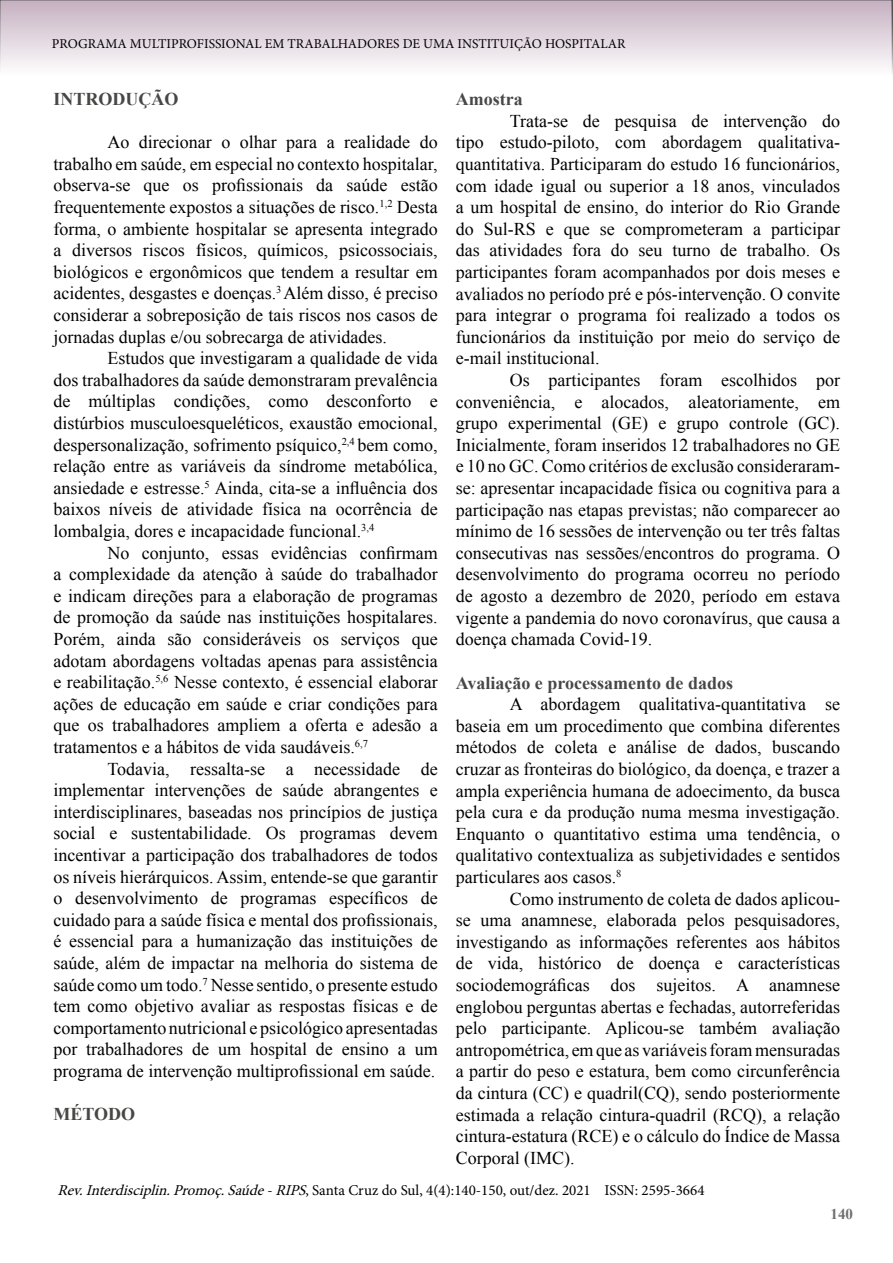
<style>
.page{position:relative;width:893px;height:1263px;background:#fff}
.page>*{position:absolute;margin:0;border:0;box-sizing:border-box;transform-origin:0 0}
.t1{font:18px/21.6px "Times New Roman";color:#000;text-align:justify}
.t2{font:700 18px "Times New Roman";color:#474746}
.t3{font:15px "Minion Pro";color:#000}
.t4{font:700 15px "Times New Roman";color:#706f6f}
.t5{font:13.5px "Minion Pro";color:#000}
.s1{font-style:italic}
</style>
<div class="page">
<svg style="left:0;top:0;width:892px;height:71px;background:#ded3dc"></svg>
<svg style="left:892px;top:0;width:1px;height:74px"></svg>
<p class="t5" style="left:52px;top:35px;width:575px">PROGRAMA MULTIPROFISSIONAL EM TRABALHADORES DE UMA INSTITUIÇÃO HOSPITALAR</p>
<p class="t2" style="left:53px;top:86px;width:126px">INTRODUÇÃO</p>
<p class="t1" style="left:53px;top:131px;width:386px;text-indent:54px">Ao direcionar o olhar para a realidade do trabalho em saúde, em especial no contexto hospitalar, observa-se que os profissionais da saúde estão frequentemente expostos a situações de risco.<sup>1,2</sup> Desta forma, o ambiente hospitalar se apresenta integrado a diversos riscos físicos, químicos, psicossociais, biológicos e ergonômicos que tendem a resultar em acidentes, desgastes e doenças.<sup>3</sup> Além disso, é preciso considerar a sobreposição de tais riscos nos casos de jornadas duplas e/ou sobrecarga de atividades.</p>
<p class="t1" style="left:53px;top:347px;width:386px;text-indent:54px">Estudos que investigaram a qualidade de vida dos trabalhadores da saúde demonstraram prevalência de múltiplas condições, como desconforto e distúrbios musculoesqueléticos, exaustão emocional, despersonalização, sofrimento psíquico,<sup>2,4</sup> bem como, relação entre as variáveis da síndrome metabólica, ansiedade e estresse.<sup>5</sup> Ainda, cita-se a influência dos baixos níveis de atividade física na ocorrência de lombalgia, dores e incapacidade funcional.<sup>3,4</sup></p>
<p class="t1" style="left:53px;top:541px;width:386px;text-indent:54px">No conjunto, essas evidências confirmam a complexidade da atenção à saúde do trabalhador e indicam direções para a elaboração de programas de promoção da saúde nas instituições hospitalares.<br>Porém, ainda são consideráveis os serviços que adotam abordagens voltadas apenas para assistência e reabilitação.<sup>5,6</sup> Nesse contexto, é essencial elaborar ações de educação em saúde e criar condições para que os trabalhadores ampliem a oferta e adesão a tratamentos e a hábitos de vida saudáveis.<sup>6,7</sup></p>
<p class="t1" style="left:53px;top:757px;width:386px;text-indent:54px">Todavia, ressalta-se a necessidade de implementar intervenções de saúde abrangentes e interdisciplinares, baseadas nos princípios de justiça social e sustentabilidade. Os programas devem incentivar a participação dos trabalhadores de todos os níveis hierárquicos. Assim, entende-se que garantir o desenvolvimento de programas específicos de cuidado para a saúde física e mental dos profissionais, é essencial para a humanização das instituições de saúde, além de impactar na melhoria do sistema de saúde como um todo.<sup>7</sup> Nesse sentido, o presente estudo tem como objetivo avaliar as respostas físicas e de comportamento nutricional e psicológico apresentadas por trabalhadores de um hospital de ensino a um programa de intervenção multiprofissional em saúde.</p>
<p class="t2" style="left:53px;top:1102px;width:83px">MÉTODO</p>
<p class="t2" style="left:456px;top:87px;width:68px">Amostra</p>
<p class="t1" style="left:456px;top:110px;width:386px;text-indent:54px">Trata-se de pesquisa de intervenção do tipo estudo-piloto, com abordagem qualitativa&shy;quantitativa. Participaram do estudo 16 funcionários, com idade igual ou superior a 18 anos, vinculados a um hospital de ensino, do interior do Rio Grande do Sul-RS e que se comprometeram a participar das atividades fora do seu turno de trabalho. Os participantes foram acompanhados por dois meses e avaliados no período pré e pós-intervenção. O convite para integrar o programa foi realizado a todos os funcionários da instituição por meio do serviço de e-mail institucional.</p>
<p class="t1" style="left:456px;top:369px;width:386px;text-indent:54px">Os participantes foram escolhidos por conveniência, e alocados, aleatoriamente, em grupo experimental (GE) e grupo controle (GC).<br>Inicialmente, foram inseridos 12 trabalhadores no GE e 10 no GC. Como critérios de exclusão consideraram&shy;se: apresentar incapacidade física ou cognitiva para a participação nas etapas previstas; não comparecer ao mínimo de 16 sessões de intervenção ou ter três faltas consecutivas nas sessões/encontros do programa. O desenvolvimento do programa ocorreu no período de agosto a dezembro de 2020, período em estava vigente a pandemia do novo coronavírus, que causa a doença chamada Covid-19.</p>
<p class="t2" style="left:456px;top:670px;width:279px">Avaliação e processamento de dados</p>
<p class="t1" style="left:456px;top:693px;width:386px;text-indent:54px">A abordagem qualitativa-quantitativa se baseia em um procedimento que combina diferentes métodos de coleta e análise de dados, buscando cruzar as fronteiras do biológico, da doença, e trazer a ampla experiência humana de adoecimento, da busca pela cura e da produção numa mesma investigação.<br>Enquanto o quantitativo estima uma tendência, o qualitativo contextualiza as subjetividades e sentidos particulares aos casos.<sup>8</sup></p>
<p class="t1" style="left:456px;top:887px;width:386px;text-indent:54px">Como instrumento de coleta de dados aplicou&shy;se uma anamnese, elaborada pelos pesquisadores, investigando as informações referentes aos hábitos de vida, histórico de doença e características sociodemográficas dos sujeitos. A anamnese englobou perguntas abertas e fechadas, autorreferidas pelo participante. Aplicou-se também avaliação antropométrica, em que as variáveis foram mensuradas a partir do peso e estatura, bem como circunferência da cintura (CC) e quadril(CQ), sendo posteriormente estimada a relação cintura-quadril (RCQ), a relação cintura-estatura (RCE) e o cálculo do Índice de Massa Corporal (IMC).</p>
<p class="t3" style="left:57px;top:1180px;width:649px"><span class="s1">Rev.Interdisciplin.Promoç.Saúde-RIPS</span>, Santa Cruz do Sul, 4(4):140-150, out/dez. 2021 ISSN: 2595-3664</p>
<p class="t4" style="left:831px;top:1204px;width:24px">140</p>
</div>
